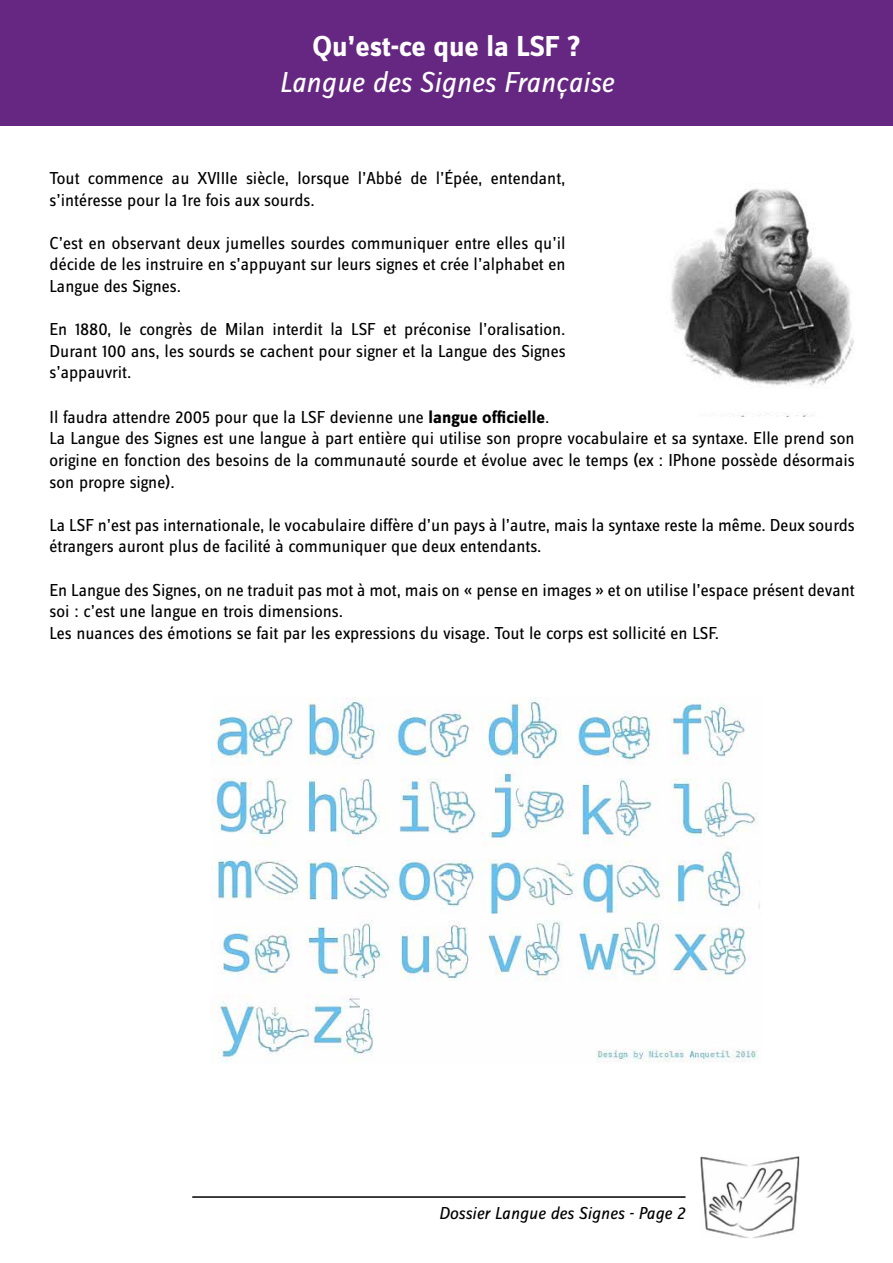
<style>
.page{position:relative;width:893px;height:1263px;background:#fff}
.page>*{position:absolute;margin:0;border:0;box-sizing:border-box;transform-origin:0 0}
.t1{font:italic 30px "Zine Sans Dis";color:#fff}
.t2{font:700 30px "Zine Sans Dis";color:#fff}
.t3{font:18px/21.6px "Zine Sans Dis";color:#000}
.t4{font:italic 18px "Zine Sans Dis";color:#000}
.s1{font-weight:700}
</style>
<div class="page">
<div style="left:0;top:0;width:893px;height:125px;background:#652781"></div>
<img style="left:671px;top:188px;width:183px;height:229px">
<img style="left:212px;top:697px;width:548px;height:365px">
<hr style="left:192px;top:1196px;width:493px;height:2px;background:#000">
<img style="left:701px;top:1157px;width:98px;height:81px">
<h1 class="t2" style="left:312px;top:31px;width:270px">Qu’est-ce que la LSF ?</h1>
<h1 class="t1" style="left:279px;top:68px;width:336px">Langue des Signes Française</h1>
<p class="t3" style="left:50px;top:168px;width:517px">Tout commence au XVIIIe siècle, lorsque l’Abbé de l’Épée, entendant, s’intéresse pour la 1re fois aux sourds.</p>
<p class="t3" style="left:50px;top:233px;width:517px;text-align:justify">C’est en observant deux jumelles sourdes communiquer entre elles qu’il décide de les instruire en s’appuyant sur leurs signes et crée l’alphabet en Langue des Signes.</p>
<p class="t3" style="left:50px;top:319px;width:517px;text-align:justify">En 1880, le congrès de Milan interdit la LSF et préconise l’oralisation.<br>Durant 100 ans, les sourds se cachent pour signer et la Langue des Signes s’appauvrit.</p>
<p class="t3" style="left:50px;top:407px;width:807px">Il faudra attendre 2005 pour que la LSF devienne une <span class="s1">langue officielle</span>.<br>La Langue des Signes est une langue à part entière qui utilise son propre vocabulaire et sa syntaxe. Elle prend son origine en fonction des besoins de la communauté sourde et évolue avec le temps (ex : IPhone possède désormais son propre signe).</p>
<p class="t3" style="left:50px;top:515px;width:807px">La LSF n’est pas internationale, le vocabulaire diffère d’un pays à l’autre, mais la syntaxe reste la même. Deux sourds étrangers auront plus de facilité à communiquer que deux entendants.</p>
<p class="t3" style="left:50px;top:580px;width:807px">En Langue des Signes, on ne traduit pas mot à mot, mais on « pense en images » et on utilise l’espace présent devant soi : c’est une langue en trois dimensions.<br>Les nuances des émotions se fait par les expressions du visage. Tout le corps est sollicité en LSF.</p>
<p class="t4" style="left:439px;top:1204px;width:247px">Dossier Langue des Signes - Page 2</p>
</div>
